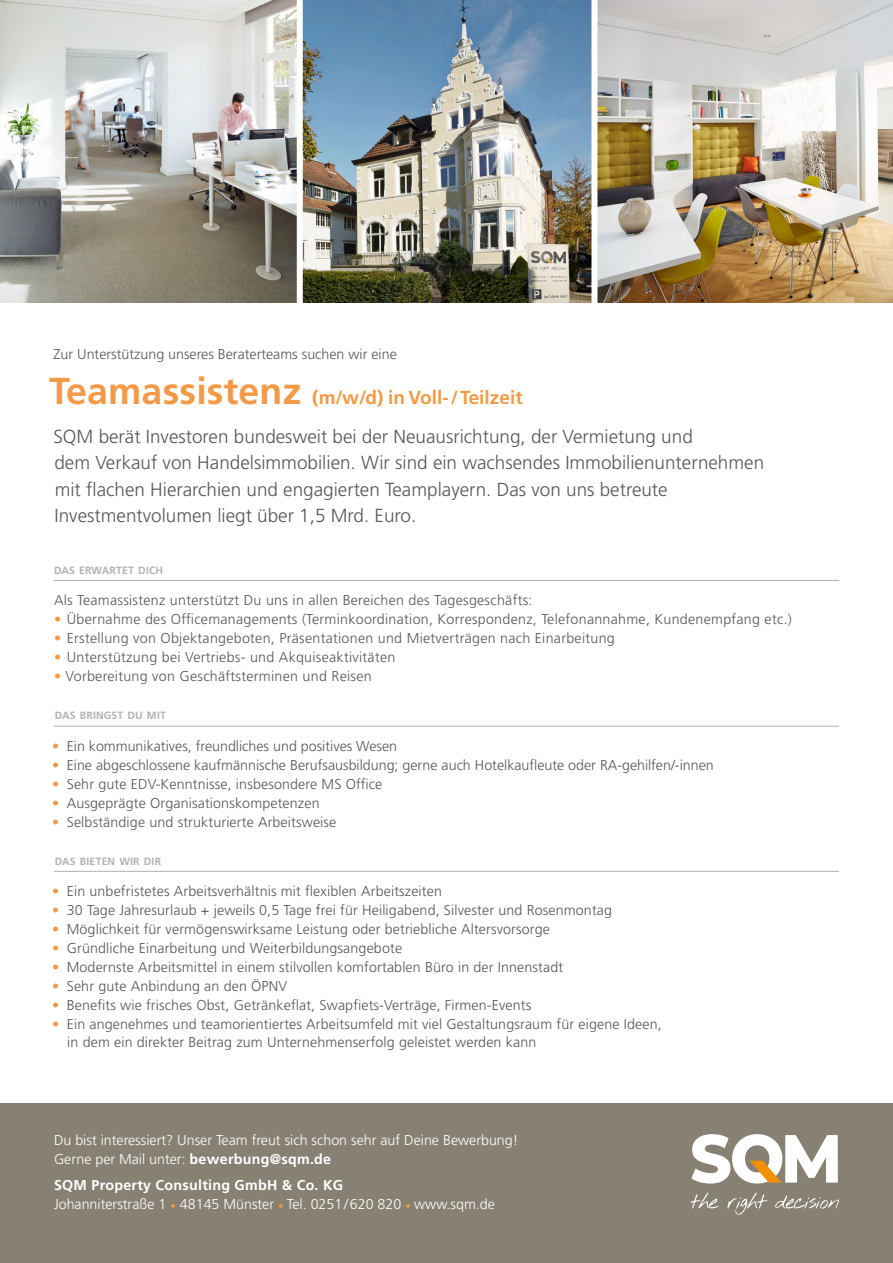
<style>
.page{position:relative;width:893px;height:1263px;background:#fff}
.page>*{position:absolute;margin:0;border:0;box-sizing:border-box;transform-origin:0 0}
.t1{font:300 18.9px/26.4px "Frutiger LT Pro";color:#575756}
.t2{font:700 18.9px "Frutiger LT Pro";letter-spacing:.005em;color:#f49945}
.t3{font:300 14.25px/18.9px "Frutiger LT Pro";letter-spacing:.01em;color:#575756}
.t4{font:300 14.25px/18.9px "Frutiger LT Pro";color:#fff}
.t5{font:700 10.5px "Frutiger LT Pro";letter-spacing:.015em;color:#b3b2b2}
.s1{font-size:37.5px}
.s2{color:#f49945}
.s3{font-weight:700}
.s4{font-family:"Minion Pro";font-weight:400;color:#f49945}
</style>
<div class="page">
<img style="left:0;top:0;width:893px;height:302px">
<div style="left:0;top:1103px;width:893px;height:160px;background:#868173"></div>
<div style="left:297px;top:0;width:6px;height:311px;background:#fff"></div>
<div style="left:591px;top:0;width:6px;height:307px;background:#fff"></div>
<hr style="left:54px;top:871px;width:785px;height:1px;background:#b3b2b2">
<hr style="left:54px;top:726px;width:785px;height:1px;background:#b3b2b2">
<svg style="left:691px;top:1192px;width:27px;height:16px"></svg>
<svg style="left:727px;top:1192px;width:41px;height:23px"></svg>
<svg style="left:775px;top:1195px;width:64px;height:13px"></svg>
<svg style="left:691px;top:1134px;width:147px;height:49px"></svg>
<hr style="left:54px;top:580px;width:785px;height:1px;background:#b3b2b2">
<p class="t3" style="left:53px;top:345px;width:345px">Zur Unterstützung unseres Beraterteams suchen wir eine</p>
<h1 class="t2" style="left:49px;top:386px;width:475px"><span class="s1">Teamassistenz</span> (m/w/d) in Voll-/Teilzeit</h1>
<p class="t1" style="left:54px;top:423px;width:712px">SQM berät Investoren bundesweit bei der Neuausrichtung, der Vermietung und<br>dem Verkauf von Handelsimmobilien. Wir sind ein wachsendes Immobilienunternehmen mit flachen Hierarchien und engagierten Teamplayern. Das von uns betreute Investmentvolumen liegt über 1,5 Mrd. Euro.</p>
<p class="t5" style="left:54px;top:564px;width:111px">DAS ERWARTET DICH</p>
<p class="t3" style="left:54px;top:591px;width:480px">Als Teamassistenz unterstützt Du uns in allen Bereichen des Tagesgeschäfts:</p>
<p class="t3" style="left:54px;top:610px;width:739px"><span class="s2">•</span> Übernahme des Officemanagements (Terminkoordination, Korrespondenz, Telefonannahme, Kundenempfang etc.)</p>
<p class="t3" style="left:54px;top:629px;width:562px"><span class="s2">•</span> Erstellung von Objektangeboten, Präsentationen und Mietverträgen nach Einarbeitung</p>
<p class="t3" style="left:54px;top:648px;width:343px"><span class="s2">•</span> Unterstützung bei Vertriebs- und Akquiseaktivitäten</p>
<p class="t3" style="left:54px;top:667px;width:319px"><span class="s2">•</span> Vorbereitung von Geschäftsterminen und Reisen</p>
<p class="t5" style="left:55px;top:709px;width:113px">DAS BRINGST DU MIT</p>
<p class="t3" style="left:52px;top:737px;width:346px"><span class="s2">•</span> Ein kommunikatives, freundliches und positives Wesen</p>
<p class="t3" style="left:52px;top:756px;width:663px"><span class="s2">•</span> Eine abgeschlossene kaufmännische Berufsausbildung; gerne auch Hotelkaufleute oder RA-gehilfen/-innen</p>
<p class="t3" style="left:52px;top:774px;width:332px"><span class="s2">•</span> Sehr gute EDV-Kenntnisse, insbesondere MS Office</p>
<p class="t3" style="left:52px;top:793px;width:269px"><span class="s2">•</span> Ausgeprägte Organisationskompetenzen</p>
<p class="t3" style="left:52px;top:812px;width:286px"><span class="s2">•</span> Selbständige und strukturierte Arbeitsweise</p>
<p class="t5" style="left:55px;top:855px;width:108px">DAS BIETEN WIR DIR</p>
<p class="t3" style="left:52px;top:882px;width:391px"><span class="s2">•</span> Ein unbefristetes Arbeitsverhältnis mit flexiblen Arbeitszeiten</p>
<p class="t3" style="left:52px;top:901px;width:561px"><span class="s2">•</span> 30 Tage Jahresurlaub + jeweils 0,5 Tage frei für Heiligabend, Silvester und Rosenmontag</p>
<p class="t3" style="left:52px;top:920px;width:499px"><span class="s2">•</span> Möglichkeit für vermögenswirksame Leistung oder betriebliche Altersvorsorge</p>
<p class="t3" style="left:52px;top:939px;width:351px"><span class="s2">•</span> Gründliche Einarbeitung und Weiterbildungsangebote</p>
<p class="t3" style="left:52px;top:957px;width:512px"><span class="s2">•</span> Modernste Arbeitsmittel in einem stilvollen komfortablen Büro in der Innenstadt</p>
<p class="t3" style="left:52px;top:976px;width:236px"><span class="s2">•</span> Sehr gute Anbindung an den ÖPNV</p>
<p class="t3" style="left:52px;top:995px;width:481px"><span class="s2">•</span> Benefits wie frisches Obst, Getränkeflat, Swapfiets-Verträge, Firmen-Events</p>
<p class="t3" style="left:67px;top:1014px;width:596px;text-indent:-15px"><span class="s2">•</span> Ein angenehmes und teamorientiertes Arbeitsumfeld mit viel Gestaltungsraum für eigene Ideen, in dem ein direkter Beitrag zum Unternehmenserfolg geleistet werden kann</p>
<p class="t4" style="left:54px;top:1130px;width:466px">Du bist interessiert? Unser Team freut sich schon sehr auf Deine Bewerbung!<br>Gerne per Mail unter: <span class="s3">bewerbung@sqm.de</span></p>
<p class="t4" style="left:54px;top:1176px;width:442px"><span class="s3">SQM Property Consulting GmbH &amp; Co. KG<br></span>Johanniterstraße 1 <span class="s4">•</span> 48145 Münster <span class="s4">•</span> Tel. 0251/620 820 <span class="s4">•</span> www.sqm.de</p>
</div>
